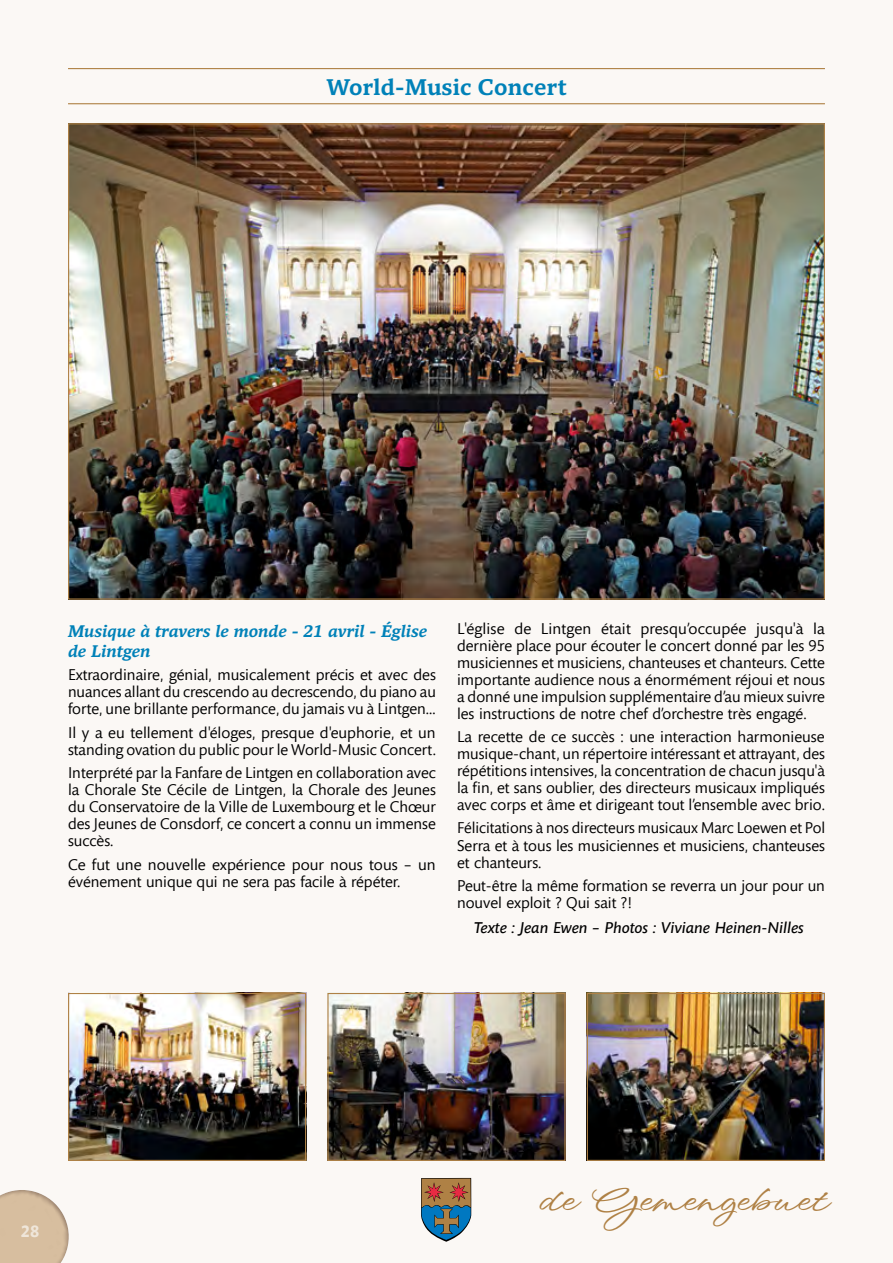
<style>
.page{position:relative;width:893px;height:1263px;background:#fbf8f5}
.page>*{position:absolute;margin:0;border:0;box-sizing:border-box;transform-origin:0 0}
.t1{font:500 42px "Wind Song";letter-spacing:-.015em;color:#af8145}
.t2{font:500 23.25px "Mundo Serif";letter-spacing:.01em;color:#0081b8}
.t3{font:italic 500 17.25px/20.2px "Mundo Serif";color:#0081b8}
.t4{font:700 16.5px "Mundo Sans Pro";color:#efe6da}
.t5{font:15.75px/17px "Mundo Sans Pro";color:#000;text-align:justify}
.t6{font:italic 600 15.75px "Mundo Sans Pro";color:#000}
</style>
<div class="page">
<img style="left:70px;top:995px;width:234px;height:164px">
<div style="left:68px;top:993px;width:238px;height:168px;border:1px solid #af8145"></div>
<img style="left:70px;top:125px;width:753px;height:473px">
<img style="left:589px;top:995px;width:234px;height:164px">
<div style="left:587px;top:993px;width:238px;height:168px;border:1px solid #af8145"></div>
<img style="left:329px;top:995px;width:235px;height:164px">
<div style="left:327px;top:993px;width:239px;height:168px;border:1px solid #af8145"></div>
<svg style="left:421px;top:1178px;width:50px;height:64px"></svg>
<svg style="left:0;top:1157px;width:98px;height:106px"></svg>
<hr style="left:68px;top:68px;width:757px;height:1px;background:#af8145">
<hr style="left:68px;top:103px;width:757px;height:1px;background:#af8145">
<h2 class="t2" style="left:326px;top:70px;width:242px">World-Music Concert</h2>
<p class="t3" style="left:68px;top:620px;width:361px">Musique à travers le monde - 21 avril - Église de Lintgen</p>
<p class="t5" style="left:68px;top:666px;width:369px">Extraordinaire, génial, musicalement précis et avec des nuances allant du crescendo au decrescendo, du piano au forte, une brillante performance, du jamais vu à Lintgen…</p>
<p class="t5" style="left:68px;top:724px;width:370px">Il y a eu tellement d'éloges, presque d'euphorie, et un standing ovation du public pour le World-Music Concert.</p>
<p class="t5" style="left:68px;top:764px;width:369px">Interprété par la Fanfare de Lintgen en collaboration avec la Chorale Ste Cécile de Lintgen, la Chorale des Jeunes du Conservatoire de la Ville de Luxembourg et le Chœur des Jeunes de Consdorf, ce concert a connu un immense succès.</p>
<p class="t5" style="left:68px;top:856px;width:369px">Ce fut une nouvelle expérience pour nous tous – un événement unique qui ne sera pas facile à répéter.</p>
<p class="t5" style="left:457px;top:620px;width:369px">L'église de Lintgen était presqu’occupée jusqu'à la dernière place pour écouter le concert donné par les 95 musiciennes et musiciens, chanteuses et chanteurs. Cette importante audience nous a énormément réjoui et nous a donné une impulsion supplémentaire d’au mieux suivre les instructions de notre chef d’orchestre très engagé.</p>
<p class="t5" style="left:457px;top:728px;width:369px">La recette de ce succès : une interaction harmonieuse musique-chant, un répertoire intéressant et attrayant, des répétitions intensives, la concentration de chacun jusqu'à la fin, et sans oublier, des directeurs musicaux impliqués avec corps et âme et dirigeant tout l’ensemble avec brio.</p>
<p class="t5" style="left:457px;top:819px;width:369px">Félicitations à nos directeurs musicaux Marc Loewen et Pol Serra et à tous les musiciennes et musiciens, chanteuses et chanteurs.</p>
<p class="t5" style="left:457px;top:877px;width:369px">Peut-être la même formation se reverra un jour pour un nouvel exploit ? Qui sait ?!</p>
<p class="t6" style="left:474px;top:918px;width:331px">Texte : Jean Ewen – Photos : Viviane Heinen-Nilles</p>
<p class="t4" style="left:21px;top:1220px;width:20px">28</p>
<h1 class="t1" style="left:533px;top:1171px;width:291px">de Gemengebuet</h1>
</div>
